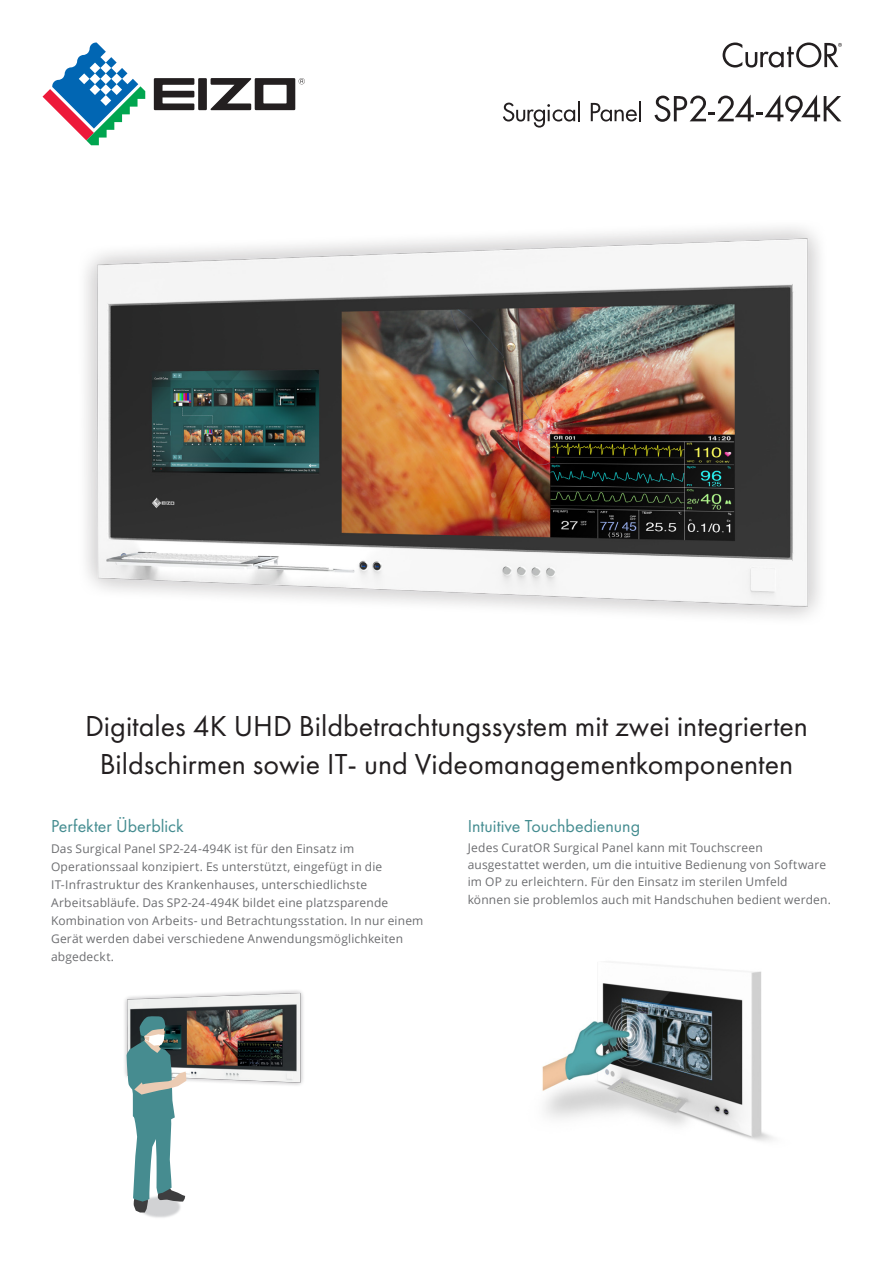
<style>
.page{position:relative;width:893px;height:1263px;background:#fff}
.page>*{position:absolute;margin:0;border:0;box-sizing:border-box;transform-origin:0 0}
.catch_copy{font:30px/37.5px "Futura PT";color:#231f20;text-align:center}
.E-title{font:18px "Futura PT";color:#448c90}
.E-title-2{font:12px/18px "Open Sans";letter-spacing:.015em;color:#6c6d70}
.body{font:12px/17.2px "Open Sans";letter-spacing:.015em;color:#6c6d70}
</style>
<div class="page">
<svg style="left:503px;top:103px;width:72px;height:25px"></svg>
<hr style="left:578px;top:101px;width:2px;height:20px;background:#231f20">
<svg style="left:591px;top:103px;width:46px;height:19px"></svg>
<hr style="left:639px;top:101px;width:2px;height:20px;background:#231f20">
<svg style="left:654px;top:95px;width:187px;height:27px"></svg>
<img style="left:542px;top:962px;width:231px;height:179px">
<img style="left:139px;top:1212px;width:39px;height:6px">
<img style="left:124px;top:990px;width:179px;height:95px">
<svg style="left:126px;top:1016px;width:60px;height:196px"></svg>
<svg style="left:723px;top:43px;width:119px;height:25px"></svg>
<svg style="left:154px;top:78px;width:151px;height:32px"></svg>
<svg style="left:43px;top:43px;width:102px;height:102px"></svg>
<img style="left:85px;top:227px;width:735px;height:391px">
<p class="catch_copy" style="left:85px;top:707px;width:724px">Digitales K4 UHD Bildbetrachtungssystem mit zwei integrierten<br>Bildschirmen sowie IT- und Videomanagementkomponenten</p>
<p class="E-title" style="left:51px;top:815px;width:134px">Perfekter Überblick</p>
<p class="E-title-2" style="left:51px;top:839px;width:374px">Das Surgical Panel SP2-24-494K ist für den Einsatz im Operationssaal konzipiert. Es unterstützt, eingefügt in die IT-Infrastruktur des Krankenhauses, unterschiedlichste Arbeitsabläufe. Das SP2-24-494K bildet eine platzsparende Kombination von Arbeits- und Betrachtungsstation In. nur einem Gerät werden dabei verschiedene Anwendungsmöglichkeiten abgedeckt.</p>
<p class="E-title" style="left:468px;top:815px;width:174px">Intuitive Touchbedienung</p>
<p class="body" style="left:468px;top:838px;width:296px">Jedes CuratOR Surgical Panel kann mit Touchscreen</p>
<p class="body" style="left:468px;top:856px;width:365px">ausgestattet werden, um die intuitive Bedienung von Software im OP zu erleichtern. Für den Einsatz im sterilen Umfeld können sie problemlos auch mit Handschuhen bedient werden.</p>
</div>
